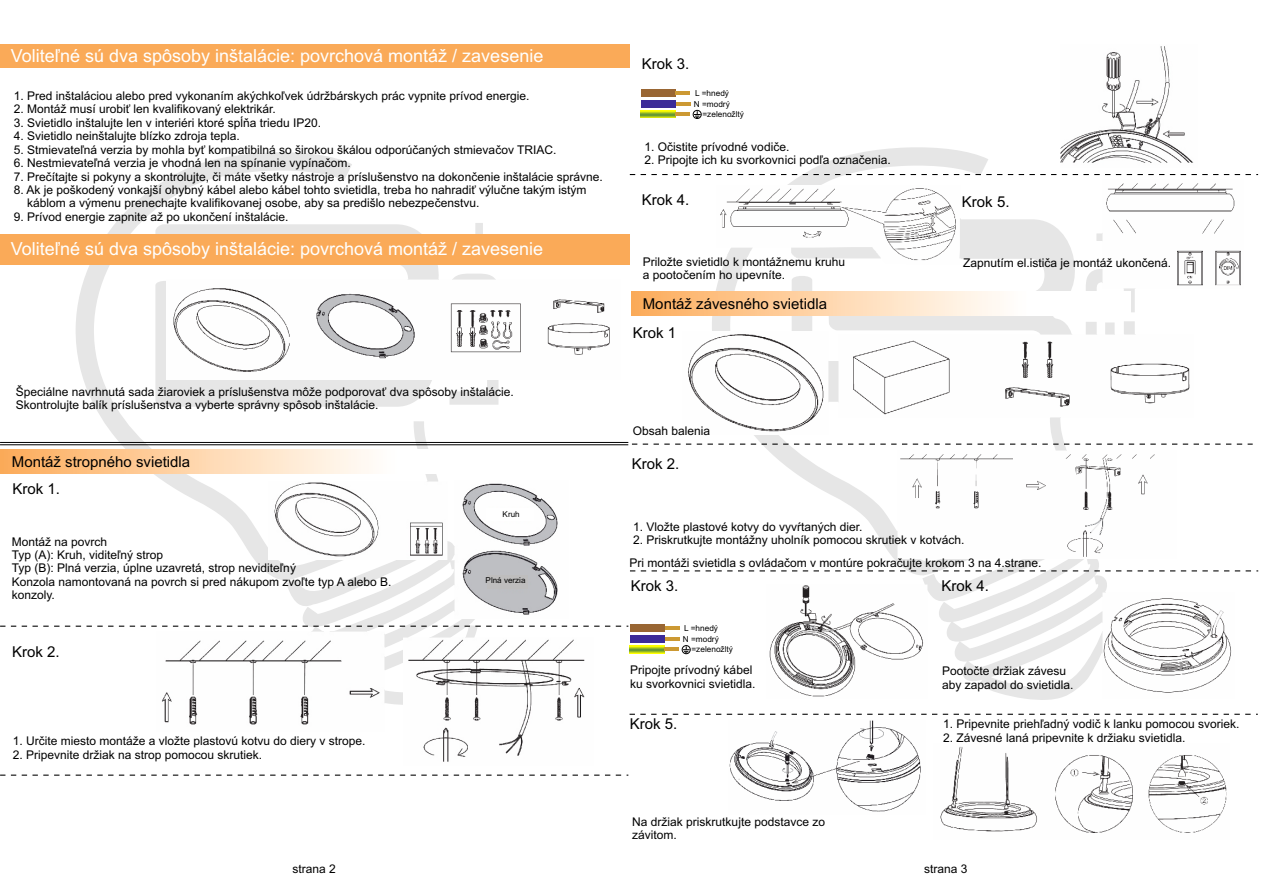
<style>
.page{position:relative;width:1263px;height:893px;background:#fff}
.page>*{position:absolute;margin:0;border:0;box-sizing:border-box;transform-origin:0 0}
.t1{font:18px "Arial";color:#fff}
.t2{font:15px/27px "Arial";color:#000}
.t3{font:12px/13.4px "Arial";color:#000}
.t4{font:8.25px "Arial";color:#000}
.t5{font:8.1px "Arial";color:#000}
</style>
<div class="page">
<svg style="left:1087px;top:269px;width:48px;height:65px"></svg>
<svg style="left:711px;top:147px;width:370px;height:365px"></svg>
<svg style="left:792px;top:219px;width:295px;height:183px"></svg>
<svg style="left:1096px;top:233px;width:6px;height:8px"></svg>
<svg style="left:451px;top:274px;width:47px;height:131px"></svg>
<svg style="left:75px;top:152px;width:370px;height:360px"></svg>
<svg style="left:155px;top:224px;width:296px;height:183px;fill:#e6e6e6"></svg>
<svg style="left:475px;top:223px;width:8px;height:11px"></svg>
<img style="left:729px;top:720px;width:192px;height:92px">
<div style="left:0;top:45px;width:630px;height:23px;background:#faaa58"></div>
<img style="left:164px;top:705px;width:145px;height:20px">
<img style="left:423px;top:705px;width:158px;height:57px">
<img style="left:688px;top:331px;width:140px;height:103px">
<img style="left:839px;top:334px;width:351px;height:83px">
<img style="left:897px;top:450px;width:258px;height:62px">
<div style="left:0;top:449px;width:500px;height:24px;background:linear-gradient(to right,#fdb062,#fff)"></div>
<hr style="left:0;top:442px;width:628px;height:1px;background:#000">
<hr style="left:0;top:444px;width:628px;height:1px;background:#000">
<img style="left:462px;top:483px;width:92px;height:29px">
<img style="left:269px;top:481px;width:176px;height:31px">
<div style="left:486px;top:508px;width:48px;height:13px;background:#fff"></div>
<svg style="left:0;top:775px;width:628px;height:1px"></svg>
<div style="left:631px;top:292px;width:500px;height:24px;background:linear-gradient(to right,#fdb062,#fff)"></div>
<svg style="left:632px;top:444px;width:621px;height:1px"></svg>
<div style="left:0;top:234px;width:630px;height:31px;background:#faaa58"></div>
<img style="left:167px;top:280px;width:443px;height:99px">
<img style="left:1060px;top:46px;width:134px;height:122px">
<img style="left:717px;top:186px;width:244px;height:80px">
<img style="left:1102px;top:183px;width:139px;height:105px">
<svg style="left:630px;top:174px;width:628px;height:1px"></svg>
<div style="left:641px;top:89px;width:35px;height:7px;background:#963"></div>
<div style="left:641px;top:100px;width:35px;height:7px;background:#3c2b99"></div>
<svg style="left:641px;top:111px;width:35px;height:7px"></svg>
<hr style="left:676px;top:91px;width:14px;height:3px;background:#c93">
<hr style="left:676px;top:102px;width:14px;height:3px;background:#c93">
<hr style="left:676px;top:113px;width:14px;height:3px;background:#c93">
<div style="left:693px;top:110px;width:9px;height:9px;border:1px solid #000;border-radius:50%"></div>
<svg style="left:694px;top:111px;width:7px;height:7px"></svg>
<svg style="left:629px;top:714px;width:629px;height:1px"></svg>
<svg style="left:0;top:512px;width:1258px;height:193px"></svg>
<img style="left:940px;top:746px;width:287px;height:87px">
<h1 class="t1" style="left:11px;top:48px;width:534px">Voliteľné sú dva spôsoby inštalácie: povrchová montáž / zavesenie</h1>
<p class="t3" style="left:14px;top:90px;width:517px">1. Pred inštaláciou alebo pred vykonaním akýchkoľvek údržbárskych prác vypnite prívod energie.</p>
<p class="t3" style="left:14px;top:104px;width:263px">2. Montáž musí urobiť len kvalifikovaný elektrikár.</p>
<p class="t3" style="left:14px;top:117px;width:309px">3. Svietidlo inštalujte len v interiéri ktoré spĺňa triedu IP20.</p>
<p class="t3" style="left:14px;top:130px;width:228px">4. Svietidlo neinštalujte blízko zdroja tepla.</p>
<p class="t3" style="left:14px;top:144px;width:544px">5. Stmievateľná verzia by mohla byť kompatibilná so širokou škálou odporúčaných stmievačov TRIAC.</p>
<p class="t3" style="left:14px;top:157px;width:338px">6. Nestmievateľná verzia je vhodná len na spínanie vypínačom.</p>
<p class="t3" style="left:14px;top:171px;width:590px">7. Prečítajte si pokyny a skontrolujte, či máte všetky nástroje a príslušenstvo na dokončenie inštalácie správne.</p>
<p class="t3" style="left:27px;top:184px;width:561px;text-indent:-13px">8. Ak je poškodený vonkajší ohybný kábel alebo kábel tohto svietidla, treba ho nahradiť výlučne takým istým káblom a výmenu prenechajte kvalifikovanej osobe, aby sa predišlo nebezpečenstvu.</p>
<p class="t3" style="left:14px;top:211px;width:276px">9. Prívod energie zapnite až po ukončení inštalácie.</p>
<h1 class="t1" style="left:11px;top:242px;width:534px">Voliteľné sú dva spôsoby inštalácie: povrchová montáž / zavesenie</h1>
<p class="t3" style="left:16px;top:386px;width:500px">Špeciálne navrhnutá sada žiaroviek a príslušenstva môže podporovať dva spôsoby inštalácie.<br>Skontrolujte balík príslušenstva a vyberte správny spôsob inštalácie.</p>
<p class="t2" style="left:12px;top:449px;width:180px">Montáž stropného svietidla<br>Krok 1.</p>
<p class="t3" style="left:12px;top:536px;width:381px">Montáž na povrch<br>Typ (A): Kruh, viditeľný strop<br>Typ (B): Plná verzia, úplne uzavretá, strop neviditeľný<br>Konzola namontovaná na povrch si pred nákupom zvoľte typ A alebo B. konzoly.</p>
<p class="t2" style="left:12px;top:640px;width:49px">Krok 2.</p>
<p class="t3" style="left:13px;top:735px;width:354px">1. Určite miesto montáže a vložte plastovú kotvu do diery v strope.</p>
<p class="t3" style="left:13px;top:749px;width:251px">2. Pripevnite držiak na strop pomocou skrutiek.</p>
<p class="t3" style="left:293px;top:863px;width:45px">strana 2</p>
<p class="t5" style="left:503px;top:511px;width:19px">Kruh</p>
<p class="t5" style="left:486px;top:577px;width:41px">Plná verzia</p>
<p class="t2" style="left:642px;top:51px;width:49px">Krok 3.</p>
<p class="t4" style="left:695px;top:90px;width:35px">L =hnedý</p>
<p class="t4" style="left:694px;top:101px;width:38px">N =modrý</p>
<p class="t4" style="left:702px;top:111px;width:43px">=zelenožltý</p>
<p class="t3" style="left:645px;top:141px;width:146px">1. Očistite prívodné vodiče.</p>
<p class="t3" style="left:645px;top:155px;width:248px">2. Pripojte ich ku svorkovnici podľa označenia.</p>
<p class="t2" style="left:642px;top:188px;width:49px">Krok 4.</p>
<p class="t2" style="left:962px;top:190px;width:49px">Krok 5.</p>
<p class="t3" style="left:643px;top:256px;width:204px">Priložte svietidlo k montážnemu kruhu a pootočením ho upevníte.</p>
<p class="t3" style="left:963px;top:258px;width:210px">Zapnutím el.ističa je montáž ukončená.</p>
<p class="t2" style="left:643px;top:292px;width:186px">Montáž závesného svietidla</p>
<p class="t2" style="left:633px;top:321px;width:45px">Krok 1</p>
<p class="t3" style="left:633px;top:425px;width:79px">Obsah balenia</p>
<p class="t2" style="left:632px;top:452px;width:49px">Krok 2.</p>
<p class="t3" style="left:633px;top:521px;width:231px">1. Vložte plastové kotvy do vyvŕtaných dier.</p>
<p class="t3" style="left:633px;top:534px;width:333px">2. Priskrutkujte montážny uholník pomocou skrutiek v kotvách.</p>
<p class="t3" style="left:629px;top:557px;width:414px">Pri montáži svietidla s ovládačom v montúre pokračujte krokom 3 na 4.strane.</p>
<p class="t2" style="left:631px;top:574px;width:49px">Krok 3.</p>
<p class="t2" style="left:941px;top:574px;width:49px">Krok 4.</p>
<p class="t4" style="left:684px;top:625px;width:35px">L =hnedý</p>
<p class="t4" style="left:683px;top:636px;width:38px">N =modrý</p>
<p class="t4" style="left:691px;top:646px;width:43px">=zelenožltý</p>
<p class="t3" style="left:630px;top:665px;width:127px">Pripojte prívodný kábel ku svorkovnici svietidla.</p>
<p class="t3" style="left:942px;top:666px;width:133px">Pootočte držiak závesu aby zapadol do svietidla.</p>
<p class="t2" style="left:630px;top:712px;width:49px">Krok 5.</p>
<p class="t3" style="left:632px;top:816px;width:194px">Na držiak priskrutkujte podstavce zo závitom.</p>
<p class="t3" style="left:943px;top:718px;width:298px">1. Pripevnite priehľadný vodič k lanku pomocou svoriek.</p>
<p class="t3" style="left:943px;top:732px;width:244px">2. Závesné laná pripevnite k držiaku svietidla.</p>
<p class="t3" style="left:924px;top:863px;width:45px">strana 3</p>
</div>
